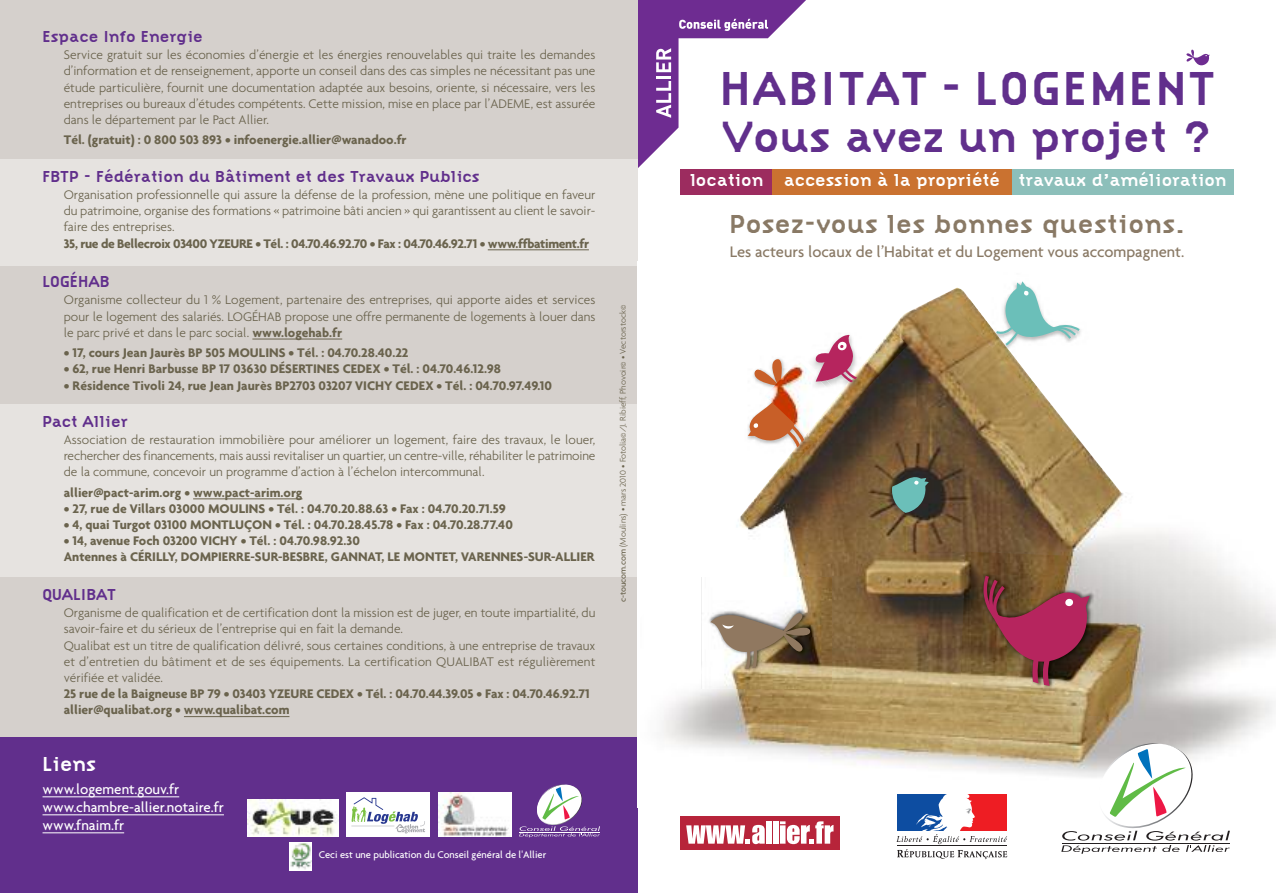
<style>
.page{position:relative;width:1276px;height:893px;background:#fff}
.page>*{position:absolute;margin:0;border:0;box-sizing:border-box;transform-origin:0 0}
.t1{font:700 49.5px "Citizen";letter-spacing:.04em;color:#612f8c}
.t2{font:700 45.45px "Citizen";color:#612f8c}
.t3{font:700 27px "Citizen";letter-spacing:.015em;color:#897965}
.t4{font:700 21px "Citizen";color:#fff}
.t5{font:700 18px "Citizen";color:#fff}
.t6{font:700 16.5px "Citizen";color:#612f8c}
.t7{font:500 16.5px "Agenda";color:#897965}
.t8{font:500 15px/18px "Agenda";color:#fff}
.t9{font:300 13.5px/16.2px "Agenda";color:#6a634d;text-align:justify}
.t10{font:700 13.5px/16.2px "Agenda";color:#6a634d}
.t11{font:700 13.5px "Agenda";letter-spacing:-.025em;color:#6a634d}
.t12{font:500 10.5px "Agenda";color:#fff}
.t13{font:300 9px "Agenda";color:#6a634d}
.s1{font-weight:700}
.s2{font-weight:500}
.s3{font-size:46.05px}
</style>
<div class="page">
<div style="left:0;top:0;width:638px;height:893px;background:#d5d0cc"></div>
<div style="left:0;top:159px;width:638px;height:107px;background:#e6e3e0"></div>
<div style="left:0;top:405px;width:638px;height:172px;background:#e6e3e0"></div>
<div style="left:0;top:737px;width:638px;height:156px;background:#612f8c"></div>
<img style="left:662px;top:288px;width:614px;height:487px">
<div style="left:680px;top:816px;width:159px;height:33px;background:#b7243a"></div>
<svg style="left:686px;top:825px;width:78px;height:19px"></svg>
<div style="left:766px;top:821px;width:5px;height:23px;background:#fff"></div>
<div style="left:773px;top:821px;width:5px;height:23px;background:#fff"></div>
<svg style="left:780px;top:821px;width:53px;height:23px"></svg>
<svg style="left:1061px;top:743px;width:169px;height:111px"></svg>
<hr style="left:1062px;top:843px;width:167px;height:1px;background:#231f20">
<svg style="left:638px;top:0;width:168px;height:168px"></svg>
<div style="left:1011px;top:169px;width:222px;height:26px;background:#8cbfba"></div>
<div style="left:680px;top:169px;width:93px;height:26px;background:#9c2c5f"></div>
<div style="left:772px;top:169px;width:239px;height:25px;background:#ca7230"></div>
<img style="left:699px;top:334px;width:102px;height:147px">
<img style="left:769px;top:437px;width:45px;height:48px">
<svg style="left:748px;top:355px;width:60px;height:92px"></svg>
<svg style="left:801px;top:460px;width:41px;height:15px"></svg>
<img style="left:701px;top:577px;width:130px;height:111px">
<svg style="left:710px;top:609px;width:100px;height:60px"></svg>
<img style="left:959px;top:552px;width:180px;height:166px">
<svg style="left:983px;top:576px;width:107px;height:110px"></svg>
<svg style="left:891px;top:476px;width:38px;height:40px"></svg>
<img style="left:801px;top:298px;width:90px;height:59px">
<img style="left:814px;top:329px;width:94px;height:114px">
<img style="left:798px;top:357px;width:42px;height:36px">
<img style="left:809px;top:393px;width:42px;height:49px">
<img style="left:765px;top:360px;width:72px;height:75px">
<img style="left:806px;top:397px;width:36px;height:40px">
<svg style="left:859px;top:391px;width:38px;height:38px"></svg>
<svg style="left:775px;top:305px;width:28px;height:35px"></svg>
<svg style="left:814px;top:335px;width:43px;height:48px"></svg>
<img style="left:969px;top:288px;width:145px;height:102px">
<img style="left:957px;top:299px;width:82px;height:96px">
<svg style="left:996px;top:281px;width:83px;height:65px"></svg>
<svg style="left:966px;top:358px;width:27px;height:25px"></svg>
<svg style="left:1186px;top:49px;width:23px;height:16px"></svg>
<hr style="left:488px;top:250px;width:101px;height:1px;background:#6a634d">
<hr style="left:252px;top:339px;width:90px;height:1px;background:#6a634d">
<hr style="left:193px;top:499px;width:109px;height:1px;background:#6a634d">
<hr style="left:184px;top:716px;width:105px;height:1px;background:#6a634d">
<hr style="left:43px;top:797px;width:136px;height:1px;background:#fff">
<hr style="left:43px;top:815px;width:181px;height:1px;background:#fff">
<hr style="left:43px;top:833px;width:81px;height:1px;background:#fff">
<div style="left:347px;top:792px;width:83px;height:45px;background:#fff"></div>
<svg style="left:351px;top:797px;width:74px;height:36px"></svg>
<svg style="left:896px;top:794px;width:111px;height:65px"></svg>
<img style="left:438px;top:792px;width:73px;height:45px">
<svg style="left:519px;top:784px;width:81px;height:53px"></svg>
<hr style="left:519px;top:832px;width:81px;height:1px;background:#fff">
<img style="left:247px;top:799px;width:92px;height:37px">
<img style="left:289px;top:843px;width:22px;height:27px">
<p class="t6" style="left:43px;top:27px;width:162px">Espace Info Energie</p>
<p class="t9" style="left:64px;top:46px;width:533px">Service gratuit sur les économies d’énergie et les énergies renouvelables qui traite les demandes d’information et de renseignement, apporte un conseil dans des cas simples ne nécessitant pas une étude particulière, fournit une documentation adaptée aux besoins, oriente, si nécessaire, vers les entreprises ou bureaux d’études compétents. Cette mission, mise en place par l’ADEME, est assurée dans le département par le Pact Allier.</p>
<p class="t10" style="left:64px;top:132px;width:344px">Tél. (gratuit) : 0 800 503 893 • infoenergie.allier@wanadoo.fr</p>
<p class="t6" style="left:43px;top:167px;width:439px">FBTP - Fédération du Bâtiment et des Travaux Publics</p>
<p class="t9" style="left:64px;top:186px;width:533px">Organisation professionnelle qui assure la défense de la profession, mène une politique en faveur du patrimoine, organise des formations « patrimoine bâti ancien » qui garantissent au client le savoir&shy;faire des entreprises.</p>
<p class="t11" style="left:64px;top:235px;width:527px">35, rue de Bellecroix 03400 YZEURE • Tél. : 04.70.46.92.70 • Fax : 04.70.46.92.71 • www.ffbatiment.fr</p>
<p class="t6" style="left:43px;top:272px;width:69px">LOGÉHAB</p>
<p class="t9" style="left:64px;top:292px;width:533px">Organisme collecteur du 1 % Logement, partenaire des entreprises, qui apporte aides et services pour le logement des salariés. LOGÉHAB propose une offre permanente de logements à louer dans le parc privé et dans le parc social. <span class="s1">www.logehab.fr</span></p>
<p class="t10" style="left:64px;top:344px;width:346px">• 17, cours Jean Jaurès BP 505 MOULINS • Tél. : 04.70.28.40.22</p>
<p class="t10" style="left:64px;top:361px;width:439px">• 62, rue Henri Barbusse BP 17 03630 DÉSERTINES CEDEX • Tél. : 04.70.46.12.98</p>
<p class="t10" style="left:64px;top:377px;width:490px">• Résidence Tivoli 24, rue Jean Jaurès BP2703 03207 VICHY CEDEX • Tél. : 04.70.97.49.10</p>
<p class="t6" style="left:43px;top:411px;width:87px">Pact Allier</p>
<p class="t9" style="left:64px;top:431px;width:533px">Association de restauration immobilière pour améliorer un logement, faire des travaux, le louer, rechercher des financements, mais aussi revitaliser un quartier, un centre-ville, réhabiliter le patrimoine de la commune, concevoir un programme d’action à l’échelon intercommunal.</p>
<p class="t10" style="left:64px;top:484px;width:240px">allier@pact-arim.org • www.pact-arim.org</p>
<p class="t10" style="left:64px;top:500px;width:444px">• 27, rue de Villars 03000 MOULINS • Tél. : 04.70.20.88.63 • Fax : 04.70.20.71.59</p>
<p class="t10" style="left:64px;top:516px;width:450px">• 4, quai Turgot 03100 MONTLUÇON • Tél. : 04.70.28.45.78 • Fax : 04.70.28.77.40</p>
<p class="t10" style="left:64px;top:532px;width:532px">• 14, avenue Foch 03200 VICHY • Tél. : 04.70.98.92.30<br>Antennes à CÉRILLY, DOMPIERRE-SUR-BESBRE, GANNAT, LE MONTET, VARENNES-SUR-ALLIER</p>
<p class="t6" style="left:43px;top:585px;width:75px">QUALIBAT</p>
<p class="t9" style="left:64px;top:604px;width:533px;text-align:left">Organisme de qualification et de certification dont la mission est de juger, en toute impartialité, du savoir-faire et du sérieux de l’entreprise qui en fait la demande.<br>Qualibat est un titre de qualification délivré, sous certaines conditions, à une entreprise de travaux et d’entretien du bâtiment et de ses équipements. La certification QUALIBAT est régulièrement vérifiée et validée.</p>
<p class="t10" style="left:64px;top:685px;width:527px">25 rue de la Baigneuse BP 79 • 03403 YZEURE CEDEX • Tél. : 04.70.44.39.05 • Fax : 04.70.46.92.71 allier@qualibat.org • www.qualibat.com</p>
<h3 class="t4" style="left:43px;top:751px;width:55px">Liens</h3>
<p class="t8" style="left:43px;top:780px;width:183px">www.logement.gouv.fr www.chambre-allier.notaire.fr www.fnaim.fr</p>
<p class="t12" style="left:319px;top:848px;width:229px">Ceci est une publication du Conseil général de l'Allier</p>
<p class="t13" style="left:617px;top:602px;width:299px;rotate:-90deg"><span class="s2">c-toucom.com</span> (Moulins) • mars 2010 • Fotolia©/J. Ribieff, Phovoir© • Vectorstock©</p>
<h1 class="t1" style="left:720px;top:59px;width:497px">HABITAT - LOGEMENT</h1>
<h2 class="t2" style="left:722px;top:109px;width:493px">Vous avez un projet <span class="s3">?</span></h2>
<h3 class="t5" style="left:690px;top:170px;width:538px">location accession à la propriété travaux d’amélioration</h3>
<h3 class="t3" style="left:729px;top:208px;width:457px">Posez-vous les bonnes questions.</h3>
<p class="t7" style="left:729px;top:241px;width:456px">Les acteurs locaux de l’Habitat et du Logement vous accompagnent.</p>
</div>
